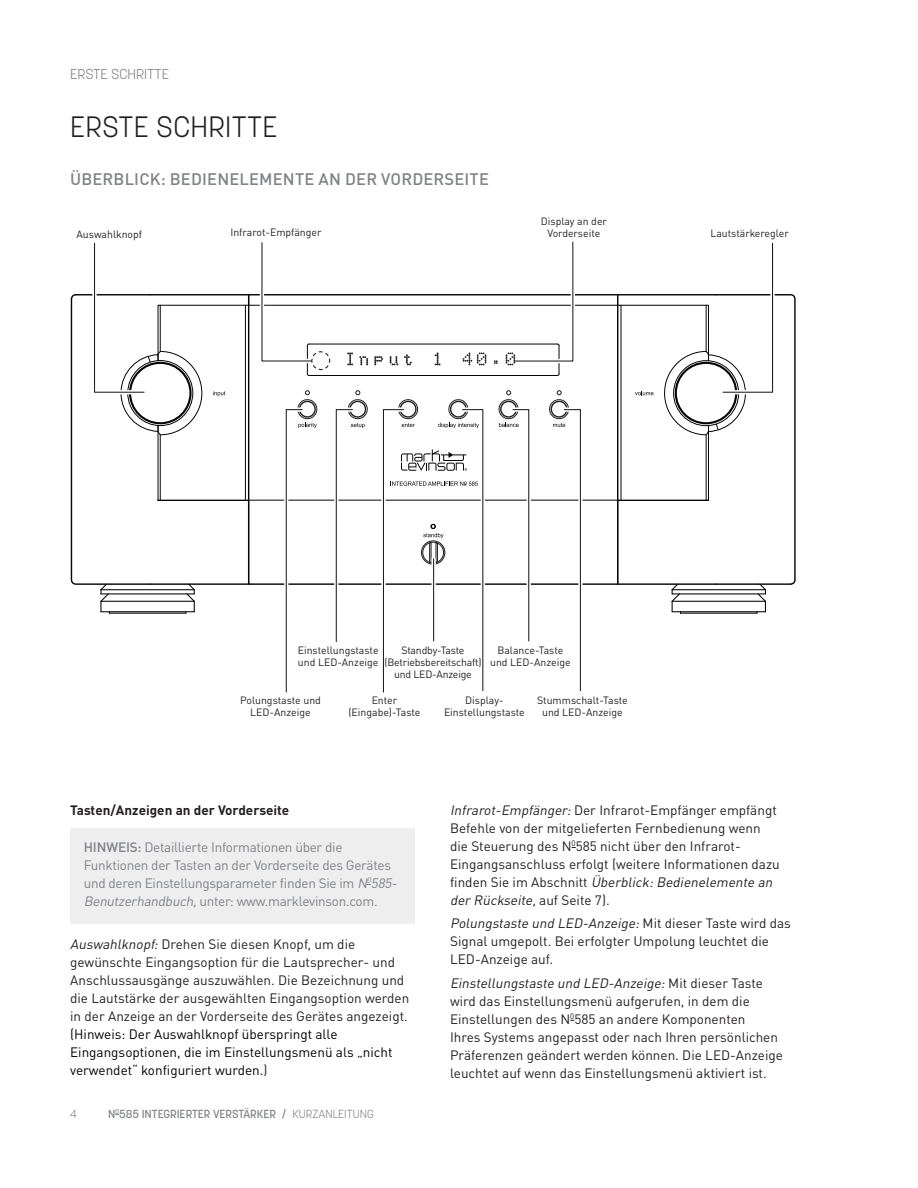
<style>
.page{position:relative;width:918px;height:1188px;background:#fff}
.page>*{position:absolute;margin:0;border:0;box-sizing:border-box;transform-origin:0 0}
.Headline{font:300 29.25px "Korolev";letter-spacing:.01em;color:#231f20}
.subhead{font:500 16.5px "DINOT";letter-spacing:.01em;color:#808285}
.t1{font:300 14.25px "Korolev";color:#808285}
.body{font:13.5px/18px "DINOT";color:#231f20}
.t2{font:13.5px/18px "DINOT";letter-spacing:-.02em;color:#808285}
.subhead2{font:700 13.5px "DINOT";color:#231f20}
.t3{font:500 11.7px "Korolev";color:#808285}
.t4{font:300 11.7px "Korolev";color:#808285}
.callout{font:10.5px/12px "DINOT";color:#231f20;text-align:center}
.callout-2{font:10.5px/12px "DINOT";letter-spacing:-.02em;color:#231f20;text-align:center}
.s1{font-weight:500}
.s2{font-style:italic}
.s3{color:#000}
.s4{font-weight:300}
</style>
<div class="page">
<div style="left:70px;top:828px;width:345px;height:96px;background:#eeeeef"></div>
<hr style="left:681px;top:613px;width:76px;height:1px;background:#050504">
<hr style="left:621px;top:305px;width:1px;height:195px;background:#050504">
<hr style="left:621px;top:305px;width:85px;height:1px;background:#050504">
<hr style="left:618px;top:294px;width:98px;height:1px;background:#050504">
<hr style="left:618px;top:500px;width:90px;height:1px;background:#050504">
<hr style="left:618px;top:583px;width:98px;height:2px;background:#050504">
<svg style="left:635px;top:391px;width:18px;height:4px"></svg>
<svg style="left:664px;top:242px;width:132px;height:371px"></svg>
<svg style="left:70px;top:241px;width:551px;height:452px"></svg>
<p class="t1" style="left:70px;top:64px;width:101px">ERSTE SCHRITTE</p>
<p class="Headline" style="left:70px;top:109px;width:209px">ERSTE SCHRITTE</p>
<p class="subhead" style="left:70px;top:169px;width:12px">ÜBE</p>
<p class="subhead" style="left:103px;top:169px;width:385px">RBLICK: BEDIENELEMENTE AN DER VORDERSEITE</p>
<p class="callout" style="left:541px;top:215px;width:68px">Display an der</p>
<p class="callout" style="left:77px;top:228px;width:67px">Auswahlknopf</p>
<p class="callout" style="left:230px;top:226px;width:93px">Infrarot-Empfänger</p>
<p class="callout" style="left:547px;top:227px;width:55px">Vorderseite</p>
<p class="callout" style="left:710px;top:227px;width:80px">Lautstärkeregler</p>
<p class="callout-2" style="left:384px;top:644px;width:99px">Standby-Taste (Betriebsbereitschaft) und LED-Anzeige</p>
<p class="callout" style="left:298px;top:644px;width:82px;text-align:left">Einstellungstaste und LED-Anzeige</p>
<p class="callout" style="left:240px;top:694px;width:82px">Polungstaste und<br>LED-Anzeige</p>
<p class="callout" style="left:349px;top:694px;width:73px">Enter (Eingabe)-Taste</p>
<p class="callout" style="left:490px;top:644px;width:82px">Balance-Taste und LED-Anzeige</p>
<p class="callout" style="left:537px;top:694px;width:92px">Stummschalt-Taste und LED-Anzeige</p>
<p class="callout" style="left:444px;top:694px;width:82px">Display-<br>Einstellungstaste</p>
<p class="subhead2" style="left:70px;top:801px;width:221px">Tasten/Anzeigen an der Vorderseite</p>
<p class="t2" style="left:84px;top:838px;width:318px"><span class="s1">HINWEIS:</span> Detaillierte Informationen über die Funktionen der Tasten an der Vorderseite des Gerätes und deren Einstellungsparameter finden Sie im <span class="s2">N</span><sup>0</sup><span class="s2">585- Benutzerhandbuch,</span>unter: www.marklevinson.com.</p>
<p class="body" style="left:70px;top:935px;width:341px"><span class="s2">Auswahlknopf:</span>Drehen Sie diesen Knopf, um die gewünschte Eingangsoption für die Lautsprecher- und Anschlussausgänge auszuwählen. Die Bezeichnung und die Lautstärke der ausgewählten Eingangsoption werden in der Anzeige an der Vorderseite des Gerätes angezeigt. <span class="s3">(Hinweis: Der Auswahlknopf überspringt alle Eingangsoptionen, die im Einstellungsmenü als „nicht verwendet“ konfiguriert wurden.</span>)</p>
<p class="t4" style="left:70px;top:1106px;width:8px">4</p>
<p class="t3" style="left:108px;top:1106px;width:267px">N<sup>0</sup>585 INTEGRIERTER VERSTÄRKER / <span class="s4">KURZANLEITUNG</span></p>
<p class="body" style="left:450px;top:801px;width:331px"><span class="s2">Infrarot-Empfänger:</span>Der Infrarot-Empfänger empfängt Befehle von der mitgelieferten Fernbedienung wenn die Steuerung des N<sup>0</sup>585 nicht über den Infrarot-Eingangsanschluss erfolgt (weitere Informationen dazu f i n d e n S i e i m A b s c h n i tt <span class="s2">Überblick:Bedienelemente an der Rückseite,</span>a u f S e i t e 7 ) .</p>
<p class="body" style="left:450px;top:914px;width:342px"><span class="s2">Polungstaste und LED-Anzeige:</span>M i t d i e s e r Ta st e w i rd d a s<br>Signal umgepolt. Bei erfolgter Umpolung leuchtet die<br>LED-Anzeige auf.</p>
<p class="body" style="left:450px;top:974px;width:334px"><span class="s2">Einstellungstaste und LED-Anzeige:</span>M i t d i e s e r Ta s t e wird das Einstellungsmenü aufgerufen, in dem die Einstellungen des N<sup>0</sup>585 an andere Komponenten<br>Ihres Systems angepasst oder nach Ihren persönlichen Präferenzen geändert werden können. Die LED-Anzeige leuchtet auf wenn das Einstellungsmenü aktiviert ist.</p>
</div>
